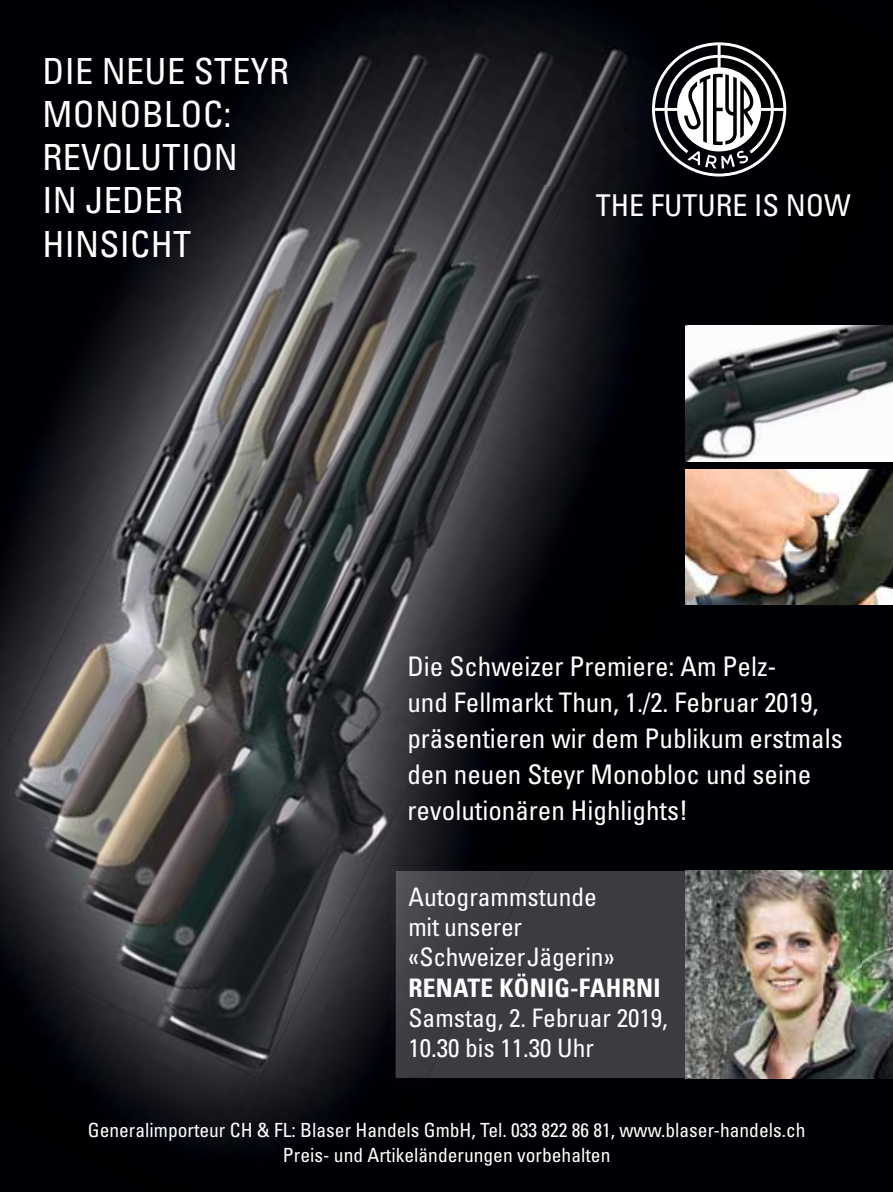
<style>
.page{position:relative;width:893px;height:1192px;background:#fff}
.page>*{position:absolute;margin:0;border:0;box-sizing:border-box;transform-origin:0 0}
.t1{font:condensed 36px/43.2px "Univers";letter-spacing:.01em;color:#fff}
.t2{font:condensed 30px "Univers";color:#fff}
.t3{font:condensed 27px/36px "Univers";color:#fff}
.t4{font:condensed 25.5px/30px "Univers";color:#fff}
.t5{font:700 condensed 25.5px "Univers";letter-spacing:.01em;color:#fff}
.t6{font:condensed 19.5px/24px "Univers";color:#fff;text-align:center}
</style>
<div class="page">
<div style="left:0;top:0;width:892px;height:1191px;background:#000104"></div>
<img style="left:5px;top:23px;width:339px;height:560px">
<img style="left:0;top:583px;width:63px;height:50px">
<img style="left:50px;top:1030px;width:277px;height:116px">
<img style="left:50px;top:1055px;width:217px;height:97px">
<img style="left:262px;top:325px;width:564px;height:793px">
<img style="left:347px;top:1079px;width:74px;height:39px">
<img style="left:610px;top:457px;width:131px;height:408px">
<img style="left:751px;top:325px;width:121px;height:1px">
<img style="left:0;top:633px;width:163px;height:397px">
<img style="left:63px;top:357px;width:100px;height:399px">
<img style="left:204px;top:82px;width:310px;height:260px">
<img style="left:344px;top:0;width:383px;height:254px">
<img style="left:163px;top:342px;width:447px;height:737px">
<img style="left:514px;top:204px;width:166px;height:187px">
<svg style="left:651px;top:42px;width:134px;height:134px"></svg>
<img style="left:684px;top:326px;width:208px;height:135px">
<img style="left:684px;top:469px;width:208px;height:135px">
<img style="left:535px;top:865px;width:357px;height:224px">
<img style="left:390px;top:865px;width:145px;height:224px">
<div style="left:532px;top:870px;width:152px;height:207px;background:#3b3b40"></div>
<img style="left:395px;top:870px;width:137px;height:207px">
<img style="left:684px;top:870px;width:208px;height:208px">
<h1 class="t1" style="left:42px;top:53px;width:248px">DIE NEUE STEYR<br>MONOBLOC:<br>REVOLUTION<br>IN JEDER<br>HINSICHT</h1>
<p class="t2" style="left:595px;top:194px;width:257px">THE FUTURE IS NOW</p>
<p class="t3" style="left:407px;top:651px;width:436px">Die Schweizer Premiere: Am Pelz-<br>und Fellmarkt Thun, 1./2. Februar 2019, präsentieren wir dem Publikum erstmals den neuen Steyr Monobloc und seine revolutionären Highlights!</p>
<p class="t4" style="left:408px;top:884px;width:207px">Autogrammstunde mit unserer «Schweizer Jägerin»</p>
<p class="t5" style="left:408px;top:978px;width:253px">RENATE KÖNIG-FAHRNI</p>
<p class="t4" style="left:408px;top:1005px;width:261px">Samstag, 2. Februar 2019,<br>10.30 bis 11.30 Uhr</p>
<p class="t6" style="left:88px;top:1120px;width:719px">Generalimporteur CH &amp; FL: Blaser Handels GmbH, Tel. 033 822 86 81, www.blaser-handels.ch<br>Preis- und Artikeländerungen vorbehalten</p>
</div>
